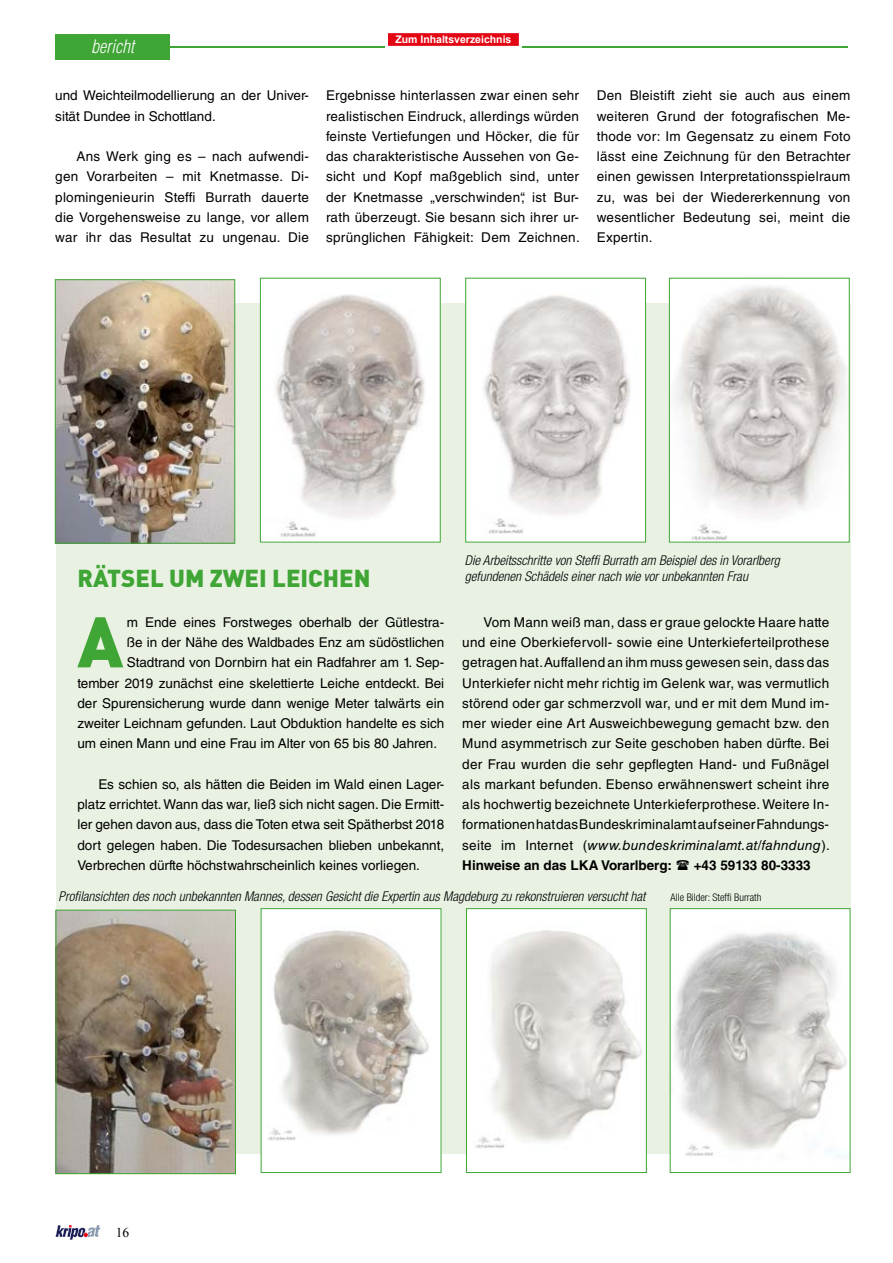
<style>
.page{position:relative;width:893px;height:1263px;background:#fff}
.page>*{position:absolute;margin:0;border:0;box-sizing:border-box;transform-origin:0 0}
.t1{font:900 70.35px "DIN";color:#3fa535}
.t2{font:900 24px "DIN";color:#3fa535}
.t3{font:italic 300 condensed 18px "Helvetica LT Std";color:#fff}
.t4{font:13.5px/20.2px "Helvetica LT Std";color:#000;text-align:justify}
.t5{font:italic 300 condensed 13.5px/16.2px "Helvetica Neue LT Std";color:#000}
.t6{font:700 13.5px "Helvetica LT Std";color:#000}
.t7{font:13.5px "Times New Roman";color:#000}
.t8{font:300 condensed 10.5px "Helvetica Neue LT Std";color:#000}
.t9{font:700 10.5px "Arial";color:#fff}
.s1{font-style:italic}
.s2{font-weight:700}
</style>
<div class="page">
<svg style="left:55px;top:1225px;width:46px;height:15px"></svg>
<hr style="left:55px;top:46px;width:793px;height:1px;background:#3fa535">
<div style="left:55px;top:34px;width:115px;height:26px;background:#3fa535"></div>
<div style="left:56px;top:303px;width:794px;height:850px;background:#e9f1e2"></div>
<img style="left:57px;top:281px;width:176px;height:261px">
<div style="left:55px;top:279px;width:180px;height:265px;border:1px solid #3fa535"></div>
<img style="left:262px;top:294px;width:177px;height:246px">
<div style="left:260px;top:278px;width:181px;height:264px;border:1px solid #3fa535"></div>
<img style="left:467px;top:295px;width:177px;height:245px">
<div style="left:465px;top:278px;width:181px;height:264px;border:1px solid #3fa535"></div>
<img style="left:671px;top:286px;width:177px;height:254px">
<div style="left:669px;top:278px;width:181px;height:264px;border:1px solid #3fa535"></div>
<img style="left:58px;top:912px;width:176px;height:260px">
<div style="left:56px;top:910px;width:180px;height:264px;border:1px solid #3fa535"></div>
<img style="left:263px;top:910px;width:176px;height:243px">
<div style="left:261px;top:908px;width:180px;height:265px;border:1px solid #3fa535"></div>
<img style="left:468px;top:910px;width:177px;height:243px">
<div style="left:466px;top:908px;width:181px;height:265px;border:1px solid #3fa535"></div>
<img style="left:672px;top:910px;width:176px;height:246px">
<div style="left:670px;top:908px;width:180px;height:265px;border:1px solid #3fa535"></div>
<div style="left:386px;top:32px;width:134px;height:15px;background:#e30613"></div>
<div style="left:385px;top:30px;width:137px;height:19px;border:3px solid #fff"></div>
<h3 class="t3" style="left:91px;top:35px;width:44px">bericht</h3>
<p class="t4" style="left:55px;top:85px;width:255px">und Weichteilmodellierung an der Univer&shy;sität Dundee in Schottland.</p>
<p class="t4" style="left:55px;top:146px;width:255px;text-indent:21px">Ans Werk ging es – nach aufwendi&shy;gen Vorarbeiten – mit Knetmasse. Di&shy;plomingenieurin Steffi Burrath dauerte die Vorgehensweise zu lange, vor allem war ihr das Resultat zu ungenau. Die</p>
<p class="t9" style="left:395px;top:33px;width:118px">Zum Inhaltsverzeichnis</p>
<p class="t4" style="left:326px;top:85px;width:255px">Ergebnisse hinterlassen zwar einen sehr realistischen Eindruck, allerdings würden feinste Vertiefungen und Höcker, die für das charakteristische Aussehen von Ge&shy;sicht und Kopf maßgeblich sind, unter der Knetmasse „verschwinden“, ist Bur&shy;rath überzeugt. Sie besann sich ihrer ur&shy;sprünglichen Fähigkeit: Dem Zeichnen.</p>
<p class="t4" style="left:597px;top:85px;width:255px">Den Bleistift zieht sie auch aus einem weiteren Grund der fotografischen Me&shy;thode vor: Im Gegensatz zu einem Foto lässt eine Zeichnung für den Betrachter einen gewissen Interpretationsspielraum zu, was bei der Wiedererkennung von wesentlicher Bedeutung sei, meint die Expertin.</p>
<h2 class="t2" style="left:77px;top:562px;width:295px">RÄTSEL UM ZWEI LEICHEN</h2>
<h1 class="t1" style="left:77px;top:595px;width:47px">A</h1>
<p class="t4" style="left:127px;top:612px;width:319px">m Ende eines Forstweges oberhalb der Gütlestra-</p>
<p class="t4" style="left:127px;top:632px;width:319px">ße in der Nähe des Waldbades Enz am südöstlichen</p>
<p class="t4" style="left:127px;top:652px;width:319px">Stadtrand von Dornbirn hat ein Radfahrer am 1. Sep-</p>
<p class="t4" style="left:77px;top:673px;width:368px">tember 2019 zunächst eine skelettierte Leiche entdeckt. Bei</p>
<p class="t4" style="left:77px;top:693px;width:368px">der Spurensicherung wurde dann wenige Meter talwärts ein</p>
<p class="t4" style="left:77px;top:713px;width:368px">zweiter Leichnam gefunden. Laut Obduktion handelte es sich</p>
<p class="t4" style="left:77px;top:733px;width:361px">um einen Mann und eine Frau im Alter von 65 bis 80 Jahren.</p>
<p class="t4" style="left:77px;top:774px;width:368px;text-indent:21px">Es schien so, als hätten die Beiden im Wald einen Lager&shy;platz errichtet. Wann das war, ließ sich nicht sagen. Die Ermitt&shy;ler gehen davon aus, dass die Toten etwa seit Spätherbst 2018 dort gelegen haben. Die Todesursachen blieben unbekannt, Verbrechen dürfte höchstwahrscheinlich keines vorliegen.</p>
<p class="t5" style="left:465px;top:552px;width:317px">Die Arbeitsschritte von Steffi Burrath am Beispiel des in Vorarlberg gefundenen Schädels einer nach wie vor unbekannten Frau</p>
<p class="t4" style="left:462px;top:612px;width:369px;text-indent:21px">Vom Mann weiß man, dass er graue gelockte Haare hatte und eine Oberkiefervoll- sowie eine Unterkieferteilprothese getragen hat. Auffallend an ihm muss gewesen sein, dass das Unterkiefer nicht mehr richtig im Gelenk war, was vermutlich störend oder gar schmerzvoll war, und er mit dem Mund im&shy;mer wieder eine Art Ausweichbewegung gemacht bzw. den Mund asymmetrisch zur Seite geschoben haben dürfte. Bei der Frau wurden die sehr gepflegten Hand- und Fußnägel als markant befunden. Ebenso erwähnenswert scheint ihre als hochwertig bezeichnete Unterkieferprothese. Weitere In&shy;formationen hat das Bundeskriminalamt auf seiner Fahndungs&shy;seite im Internet (<span class="s1">www.bundeskriminalamt.at/fahndung</span>).<br><span class="s2">Hinweise an das LKA Vorarlberg:</span></p>
<p class="t6" style="left:694px;top:857px;width:118px">+43 59133 80-3333</p>
<p class="t5" style="left:59px;top:888px;width:588px">Profilansichten des noch unbekannten Mannes, dessen Gesicht die Expertin aus Magdeburg zu rekonstruieren versucht hat</p>
<p class="t8" style="left:671px;top:891px;width:92px">Alle Bilder: Steffi Burrath</p>
<p class="t7" style="left:116px;top:1223px;width:15px">16</p>
</div>
